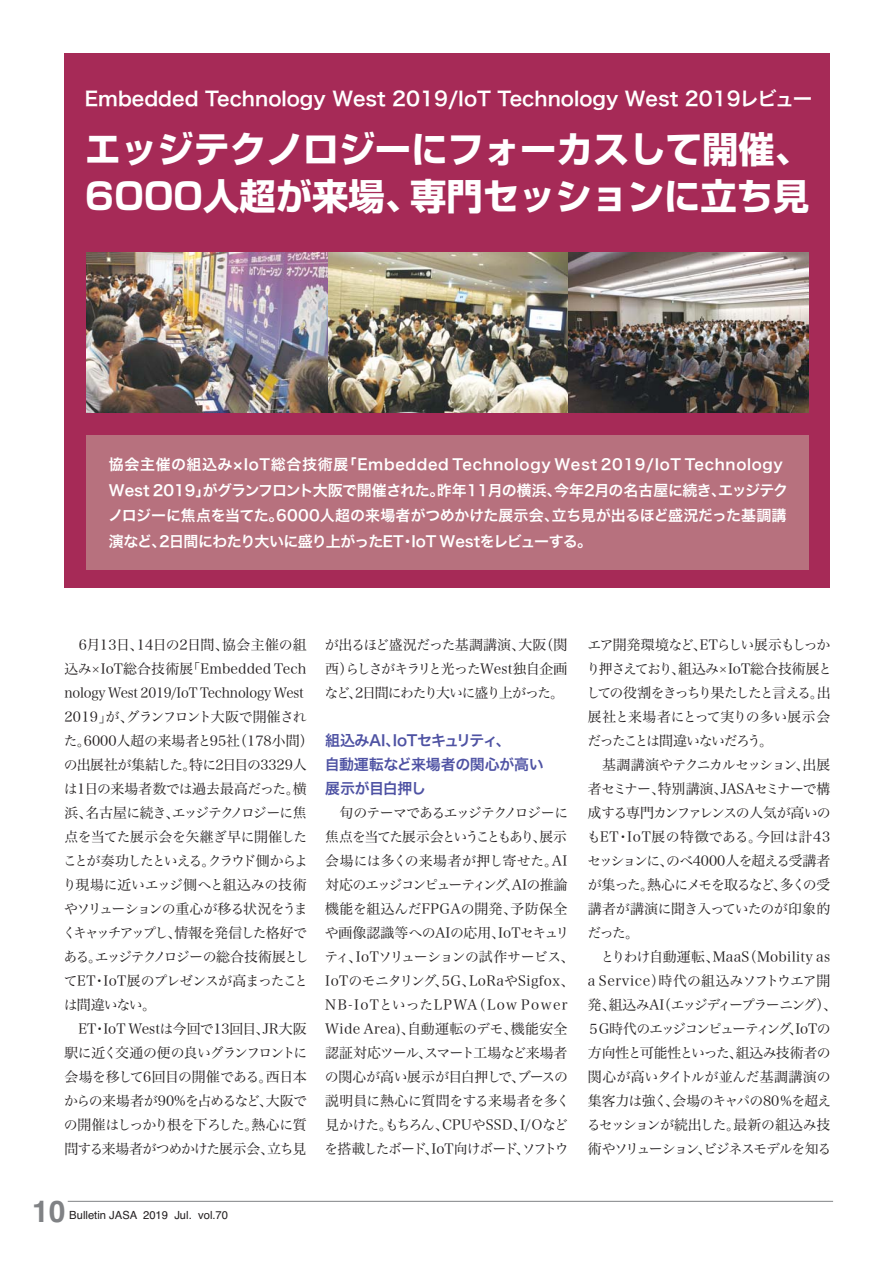
<style>
.page{position:relative;width:893px;height:1263px;background:#fff}
.page>*{position:absolute;margin:0;border:0;box-sizing:border-box;transform-origin:0 0}
.t1{font:36.3px/47.4px "Shin Go Bold 83 pv RKSJ H";color:#fff}
.t2{font:700 30px "Helvetica";color:#808285}
.t3{font:19.65px "Hira Kaku Pro W6 90 pv RKSJ H";color:#fff}
.t4{font:15px/25.5px "Hira Kaku Pro W6 90 pv RKSJ H";color:#fff}
.t5{font:15px/24px "Hira Kaku Pro W6 90 pv RKSJ H";letter-spacing:-.03em;color:#4e52a3}
.t6{font:13.95px/24px "Hira Min Pro W3 90 pv RKSJ H";letter-spacing:-.04em;color:#231f20}
.t7{font:11.25px "Helvetica";color:#231f20}
</style>
<div class="page">
<div style="left:64px;top:53px;width:766px;height:535px;background:#a62a57"></div>
<img style="left:87px;top:252px;width:721px;height:161px">
<div style="left:87px;top:436px;width:722px;height:134px;background:#b7717e"></div>
<hr style="left:68px;top:1201px;width:765px;height:1px;background:#808285">
<h3 class="t3" style="left:85px;top:91px;width:729px">Embedded Technology West 2019/IoT Technology West 2019レビュー</h3>
<h1 class="t1" style="left:85px;top:130px;width:728px">エッジテクノロジーにフォーカスして開催、<br>6000人超が来場、専門セッションに立ち見</h1>
<p class="t4" style="left:108px;top:454px;width:682px">協会主催の組込み×IoT総合技術展「Embedded Technology West 2019/IoT Technology West 2019」がグランフロント大阪で開催された。昨年11月の横浜、今年2月の名古屋に続き、エッジテクノロジーに焦点を当てた。6000人超の来場者がつめかけた展示会、立ち見が出るほど盛況だった基調講演など、2日間にわたり大いに盛り上がったET・IoT Westをレビューする。</p>
<p class="t6" style="left:62px;top:635px;width:253px">　6月13日、14日の2日間、協会主催の組込み×IoT総合技術展「Embedded Tech nology West 2019/IoT Technology West<br>2019」が、グランフロント大阪で開催された。6000人超の来場者と95社（178小間）の出展社が集結した。特に2日目の3329人は1日の来場者数では過去最高だった。横浜、名古屋に続き、エッジテクノロジーに焦点を当てた展示会を矢継ぎ早に開催したことが奏功したといえる。クラウド側からより現場に近いエッジ側へと組込みの技術やソリューションの重心が移る状況をうまくキャッチアップし、情報を発信した格好である。エッジテクノロジーの総合技術展としてET・IoT展のプレゼンスが高まったことは間違いない。<br>　ET・IoT Westは今回で13回目、JR大阪駅に近く交通の便の良いグランフロントに会場を移して6回目の開催である。西日本からの来場者が90%を占めるなど、大阪での開催はしっかり根を下ろした。熱心に質問する来場者がつめかけた展示会、立ち見</p>
<p class="t6" style="left:325px;top:635px;width:244px;text-align:justify">が出るほど盛況だった基調講演、大阪（関西）らしさがキラリと光ったWest独自企画など、2日間にわたり大いに盛り上がった。</p>
<p class="t5" style="left:325px;top:731px;width:220px">組込みAI、IoTセキュリティ、<br>自動運転など来場者の関心が高い展示が目白押し</p>
<p class="t6" style="left:324px;top:803px;width:251px">　旬のテーマであるエッジテクノロジーに焦点を当てた展示会ということもあり、展示会場には多くの来場者が押し寄せた。AI対応のエッジコンピューティング、AIの推論機能を組込んだFPGAの開発、予防保全や画像認識等へのAIの応用、IoTセキュリティ、IoTソリューションの試作サービス、<br>IoTのモニタリング、5G、LoRaやSigfox、<br>NB-IoTといったLPWA（Low Power<br>Wide Area)、自動運転のデモ、機能安全認証対応ツール、スマート工場など来場者の関心が高い展示が目白押しで、ブースの説明員に熱心に質問をする来場者を多く見かけた。もちろん、CPUやSSD、I/Oなどを搭載したボード、IoT向けボード、ソフトウ</p>
<h2 class="t2" style="left:32px;top:1200px;width:35px">10</h2>
<p class="t7" style="left:69px;top:1211px;width:160px">Bulletin JASA 2019 Jul. vol.70</p>
<p class="t6" style="left:586px;top:635px;width:252px">エア開発環境など、ETらしい展示もしっかり押さえており、組込み×IoT総合技術展としての役割をきっちり果たしたと言える。出展社と来場者にとって実りの多い展示会だったことは間違いないだろう。<br>　基調講演やテクニカルセッション、出展者セミナー、特別講演、JASAセミナーで構成する専門カンファレンスの人気が高いのもET・IoT展の特徴である。今回は計43セッションに、のべ4000人を超える受講者が集った。熱心にメモを取るなど、多くの受講者が講演に聞き入っていたのが印象的だった。<br>　とりわけ自動運転、MaaS（Mobility as a Service）時代の組込みソフトウエア開発、組込みAI（エッジディープラーニング）、<br>５G時代のエッジコンピューティング、IoTの方向性と可能性といった、組込み技術者の関心が高いタイトルが並んだ基調講演の集客力は強く、会場のキャパの80％を超えるセッションが続出した。最新の組込み技術やソリューション、ビジネスモデルを知る</p>
</div>
